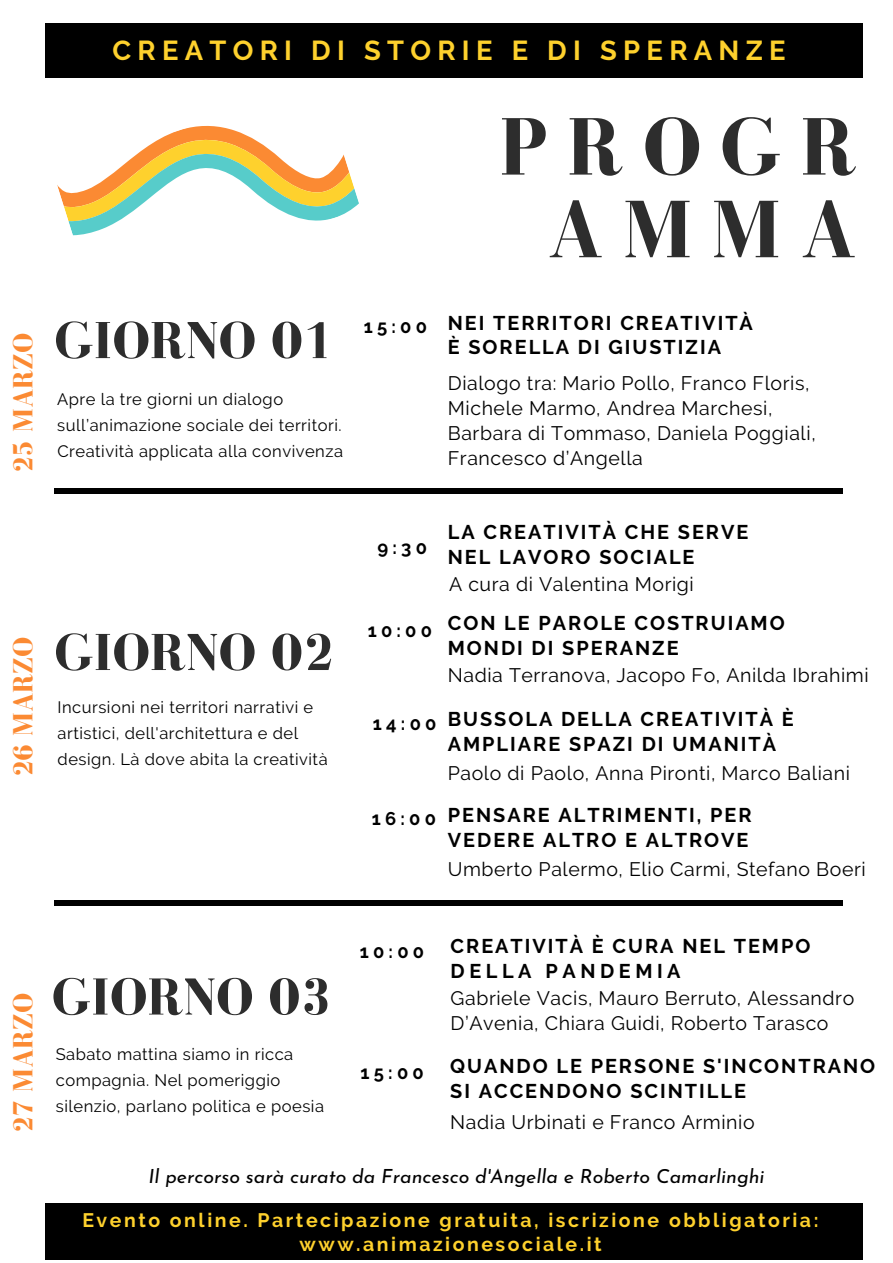
<style>
.page{position:relative;width:893px;height:1263px;background:#fff}
.page>*{position:absolute;margin:0;border:0;box-sizing:border-box;transform-origin:0 0}
.t1{font:700 83.7px/82.7px "Bodoni FLF";letter-spacing:.23em;color:#2d2d2d;text-align:center}
.t2{font:700 53.4px "Bodoni FLF";color:#2d2d2d}
.t3{font:700 28.5px "Bodoni FLF";color:#fb8a33}
.t4{font:700 27.3px "Raleway";letter-spacing:.23em;color:#fed12d}
.t5{font:700 19.8px/24.8px "Raleway";letter-spacing:.1em;color:#000}
.t6{font:19.5px/24.8px "Raleway";letter-spacing:.03em;color:#000}
.t7{font:700 19.5px/23.2px "Raleway";letter-spacing:.13em;color:#fed12d;text-align:center}
.t8{font:italic 19.5px "Josefin Sans";color:#000}
.t9{font:700 18.3px "Raleway";letter-spacing:.23em;color:#000}
.t10{font:16.5px/26px "Raleway";letter-spacing:.03em;color:#000}
</style>
<div class="page">
<div style="left:45px;top:23px;width:817px;height:54px;background:#000"></div>
<div style="left:55px;top:488px;width:788px;height:5px;background:#000"></div>
<div style="left:55px;top:900px;width:788px;height:5px;background:#000"></div>
<div style="left:45px;top:1203px;width:817px;height:56px;background:#000"></div>
<svg style="left:57px;top:125px;width:302px;height:110px"></svg>
<h3 class="t3" style="left:8px;top:473px;width:142px;rotate:-90deg">25 MARZO</h3>
<h3 class="t3" style="left:8px;top:777px;width:142px;rotate:-90deg">26 MARZO</h3>
<h3 class="t4" style="left:113px;top:34px;width:675px">CREATORI DI STORIE E DI SPERANZE</h3>
<h2 class="t2" style="left:55px;top:311px;width:281px">GIORNO 01</h2>
<p class="t10" style="left:57px;top:386px;width:287px">Apre la tre giorni un dialogo sull’animazione sociale dei territori.<br>Creatività applicata alla convivenza</p>
<h2 class="t2" style="left:55px;top:623px;width:281px">GIORNO 02</h2>
<p class="t10" style="left:58px;top:695px;width:272px">Incursioni nei territori narrativi e artistici, dell'architettura e del design. Là dove abita la creatività</p>
<h1 class="t1" style="left:499px;top:108px;width:359px">PROGR<br>AMMA</h1>
<p class="t5" style="left:448px;top:310px;width:307px;text-indent:-84px"><sub>1</sub> <sub>5</sub> <sub>:</sub> <sub>0</sub> <sub>0</sub> NEI TERRITORI CREATIVITÀ<br>È SORELLA DI GIUSTIZIA</p>
<p class="t6" style="left:448px;top:371px;width:369px">Dialogo tra: Mario Pollo, Franco Floris, Michele Marmo, Andrea Marchesi, Barbara di Tommaso, Daniela Poggiali, Francesco d’Angella</p>
<p class="t9" style="left:377px;top:537px;width:51px">9:30</p>
<p class="t5" style="left:448px;top:520px;width:302px">LA CREATIVITÀ CHE SERVE<br>NEL LAVORO SOCIALE</p>
<p class="t6" style="left:449px;top:571px;width:246px">A cura di Valentina Morigi</p>
<p class="t5" style="left:448px;top:611px;width:339px;text-indent:-80px"><sub>1</sub> <sub>0</sub> <sub>:</sub> <sub>0</sub> <sub>0</sub> CON LE PAROLE COSTRUIAMO<br>MONDI DI SPERANZE</p>
<p class="t6" style="left:448px;top:663px;width:422px">Nadia Terranova, Jacopo Fo, Anilda Ibrahimi</p>
<p class="t5" style="left:448px;top:707px;width:347px;text-indent:-75px"><sub>1</sub> <sub>4</sub> <sub>:</sub> <sub>0</sub> <sub>0</sub> BUSSOLA DELLA CREATIVITÀ È<br>AMPLIARE SPAZI DI UMANITÀ</p>
<p class="t6" style="left:448px;top:761px;width:404px">Paolo di Paolo, Anna Pironti, Marco Baliani</p>
<p class="t5" style="left:372px;top:802px;width:381px;text-align:right"><sub>1</sub> <sub>6</sub> <sub>:</sub> <sub>0</sub> <sub>0</sub> PENSARE ALTRIMENTI, PER<br>VEDERE ALTRO E ALTROVE</p>
<p class="t6" style="left:448px;top:856px;width:419px">Umberto Palermo, Elio Carmi, Stefano Boeri</p>
<h3 class="t3" style="left:8px;top:1133px;width:142px;rotate:-90deg">27 MARZO</h3>
<h2 class="t2" style="left:52px;top:968px;width:281px">GIORNO 03</h2>
<p class="t10" style="left:56px;top:1041px;width:270px">Sabato mattina siamo in ricca compagnia. Nel pomeriggio silenzio, parlano politica e poesia</p>
<p class="t9" style="left:360px;top:941px;width:66px">10:00</p>
<p class="t5" style="left:451px;top:934px;width:361px">CREATIVITÀ È CURA NEL TEMPO<br>DELLA PANDEMIA</p>
<p class="t6" style="left:451px;top:986px;width:405px">Gabriele Vacis, Mauro Berruto, Alessandro<br>D’Avenia, Chiara Guidi, Roberto Tarasco</p>
<p class="t9" style="left:361px;top:1062px;width:65px">15:00</p>
<p class="t5" style="left:450px;top:1054px;width:427px">QUANDO LE PERSONE S'INCONTRANO<br>SI ACCENDONO SCINTILLE</p>
<p class="t6" style="left:450px;top:1109px;width:306px">Nadia Urbinati e Franco Arminio</p>
<p class="t8" style="left:148px;top:1160px;width:617px">Il percorso sarà curato da Francesco d'Angella e Roberto Camarlinghi</p>
<p class="t7" style="left:82px;top:1209px;width:738px">Evento online. Partecipazione gratuita, iscrizione obbligatoria: www.animazionesociale.it</p>
</div>
